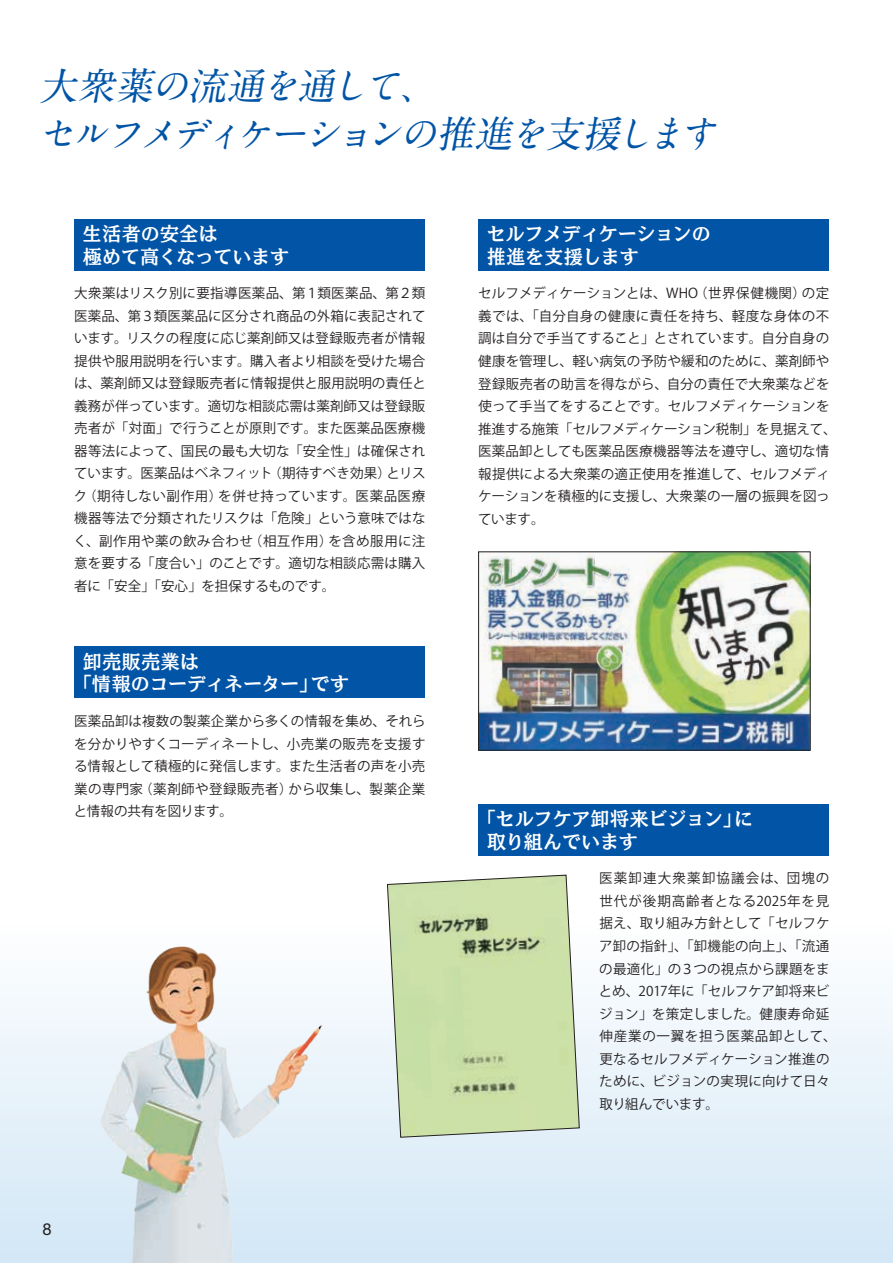
<style>
.page{position:relative;width:893px;height:1263px;background:#fff}
.page>*{position:absolute;margin:0;border:0;box-sizing:border-box;transform-origin:0 0}
.t1{font:italic 700 37.5px/48px "A1 Mincho Std";color:#0154a6}
.t2{font:19.5px/22.5px "Ro NOW Std MB";letter-spacing:-.03em;color:#fff}
.t3{font:16.5px "Helvetica Neue";color:#231f20}
.t4{font:13.5px/22.5px "Koz Go Pr 6 N";letter-spacing:.01em;color:#231f20;text-align:justify}
</style>
<div class="page">
<div style="left:0;top:923px;width:893px;height:340px;background:linear-gradient(to bottom,#fefeff,#d2e7f6)"></div>
<svg style="left:387px;top:875px;width:193px;height:263px;background:#c8dbaa"></svg>
<img style="left:480px;top:554px;width:328px;height:194px">
<div style="left:74px;top:219px;width:351px;height:52px;background:#0154a6"></div>
<div style="left:74px;top:646px;width:351px;height:52px;background:#0154a6"></div>
<div style="left:478px;top:219px;width:351px;height:52px;background:#0154a6"></div>
<div style="left:478px;top:804px;width:351px;height:52px;background:#0154a6"></div>
<img style="left:61px;top:923px;width:297px;height:340px">
<h1 class="t1" style="left:37px;top:57px;width:690px">大衆薬の流通を通して、<br>セルフメディケーションの推進を支援します</h1>
<h2 class="t2" style="left:83px;top:222px;width:208px">生活者の安全は<br>極めて高くなっています</h2>
<p class="t4" style="left:74px;top:282px;width:354px">大衆薬はリスク別に要指導医薬品、第１類医薬品、第２類医薬品、第３類医薬品に区分され商品の外箱に表記されています。リスクの程度に応じ薬剤師又は登録販売者が情報提供や服用説明を行います。購入者より相談を受けた場合は、薬剤師又は登録販売者に情報提供と服用説明の責任と義務が伴っています。適切な相談応需は薬剤師又は登録販売者が「対面」で行うことが原則です。また医薬品医療機器等法によって、国民の最も大切な「安全性」は確保されています。医薬品はベネフィット（期待すべき効果）とリスク（期待しない副作用）を併せ持っています。医薬品医療機器等法で分類されたリスクは「危険」という意味ではなく、副作用や薬の飲み合わせ（相互作用）を含め服用に注意を要する「度合い」のことです。適切な相談応需は購入者に「安全」「安心」を担保するものです。</p>
<h2 class="t2" style="left:72px;top:650px;width:278px;text-indent:10px">卸売販売業は<br>「情報のコーディネーター」です</h2>
<p class="t4" style="left:74px;top:710px;width:353px">医薬品卸は複数の製薬企業から多くの情報を集め、それらを分かりやすくコーディネートし、小売業の販売を支援する情報として積極的に発信します。また生活者の声を小売業の専門家（薬剤師や登録販売者）から収集し、製薬企業と情報の共有を図ります。</p>
<p class="t3" style="left:43px;top:1219px;width:11px">8</p>
<h2 class="t2" style="left:486px;top:222px;width:226px">セルフメディケーションの推進を支援します</h2>
<p class="t4" style="left:478px;top:283px;width:360px;text-align:left">セルフメディケーションとは、WHO（世界保健機関）の定義では、「自分自身の健康に責任を持ち、軽度な身体の不調は自分で手当てすること」とされています。自分自身の健康を管理し、軽い病気の予防や緩和のために、薬剤師や登録販売者の助言を得ながら、自分の責任で大衆薬などを使って手当てをすることです。セルフメディケーションを推進する施策「セルフメディケーション税制」を見据えて、医薬品卸としても医薬品医療機器等法を遵守し、適切な情報提供による大衆薬の適正使用を推進して、セルフメディケーションを積極的に支援し、大衆薬の一層の振興を図っています。</p>
<h2 class="t2" style="left:487px;top:807px;width:268px;text-indent:-10px">「セルフケア卸将来ビジョン」に取り組んでいます</h2>
<p class="t4" style="left:599px;top:867px;width:239px;text-align:left">医薬卸連大衆薬卸協議会は、団塊の世代が後期高齢者となる2025年を見据え、取り組み方針として「セルフケア卸の指針」、「卸機能の向上」、「流通の最適化」の３つの視点から課題をまとめ、2017年に「セルフケア卸将来ビジョン」を策定しました。健康寿命延伸産業の一翼を担う医薬品卸として、更なるセルフメディケーション推進のために、ビジョンの実現に向けて日々取り組んでいます。</p>
</div>
